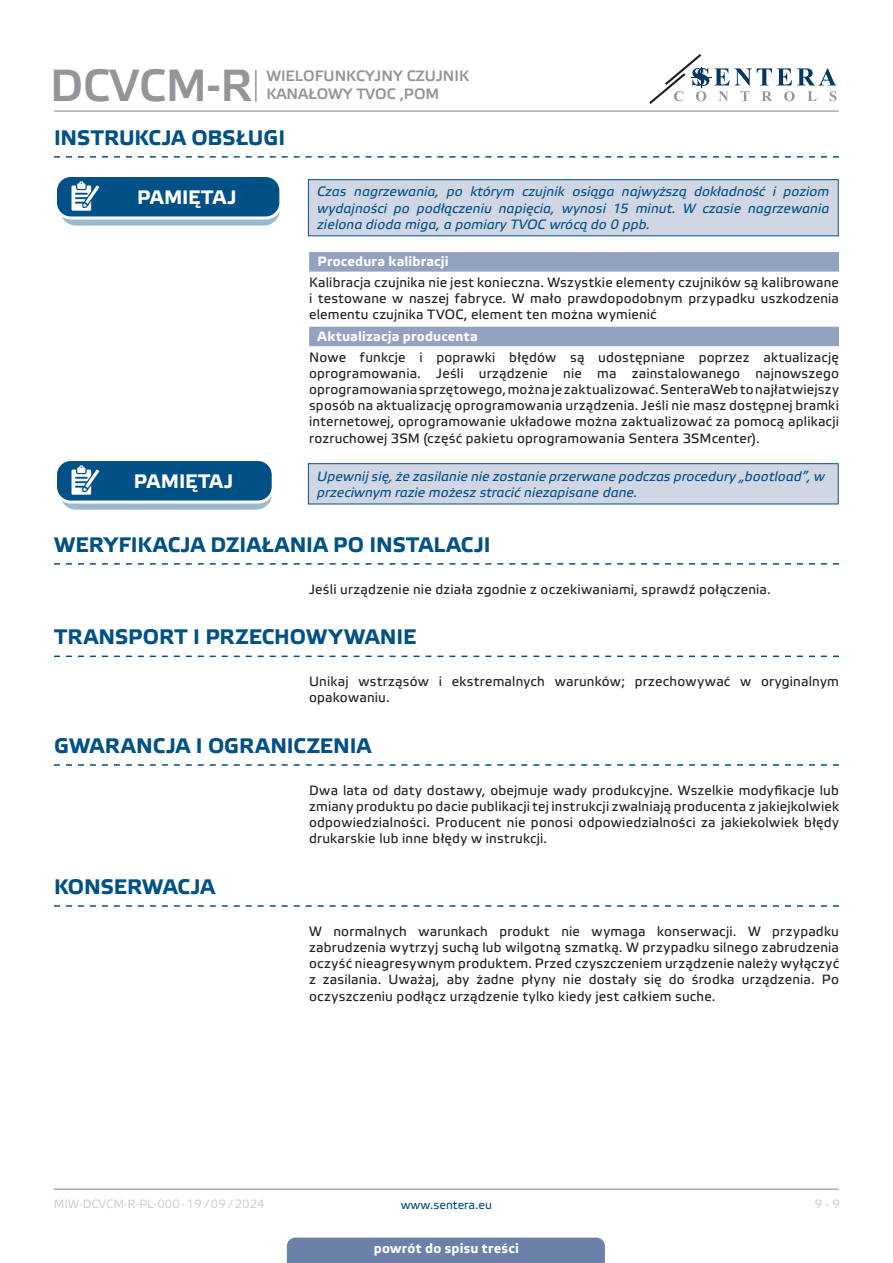
<style>
.page{position:relative;width:893px;height:1263px;background:#fff}
.page>*{position:absolute;margin:0;border:0;box-sizing:border-box;transform-origin:0 0}
.t1{font:45px "Etelka Medium Pro";color:#939598}
.t2{font:700 21px "Etelka Text Pro";color:#015186}
.t3{font:700 19.5px "Etelka Text Pro";letter-spacing:-.01em;color:#fff}
.t4{font:15px/18px "Etelka Medium Pro";color:#939598}
.body{font:13.5px/16.2px "Etelka Text Pro";letter-spacing:.015em;color:#231f20;text-align:justify}
.attention{font:italic 13.5px/16.2px "Etelka Text Pro";letter-spacing:.01em;color:#015186;text-align:justify}
.Number-roman{font:700 13.5px "Etelka Text Pro";letter-spacing:.015em;color:#fff}
.t5{font:12px "Etelka Text Pro";color:#d1d2d4}
.t6{font:12px "Etelka Text Pro";color:#015186}
</style>
<div class="page">
<hr style="left:54px;top:111px;width:785px;height:1px;background:#939598">
<hr style="left:54px;top:1188px;width:785px;height:2px;background:#939598">
<svg style="left:649px;top:54px;width:187px;height:50px"></svg>
<div style="left:287px;top:1237px;width:318px;height:26px;background:#6c81aa"></div>
<hr style="left:255px;top:70px;width:2px;height:32px;background:#939598">
<svg style="left:54px;top:156px;width:785px;height:2px"></svg>
<div style="left:309px;top:252px;width:530px;height:20px;background:#94a2c2"></div>
<div style="left:309px;top:327px;width:530px;height:19px;background:#94a2c2"></div>
<svg style="left:54px;top:563px;width:785px;height:2px"></svg>
<div style="left:61px;top:182px;width:218px;height:43px;background:linear-gradient(to right,#98b8ce,#9ebdd1);border-radius:15px"></div>
<div style="left:60px;top:182px;width:220px;height:44px;border:1px solid #015186;border-radius:15px"></div>
<div style="left:56px;top:175px;width:225px;height:43px;background:#015186;border-radius:15px"></div>
<div style="left:54px;top:174px;width:228px;height:45px;border:3px solid #fff;border-radius:15px"></div>
<svg style="left:71px;top:181px;width:34px;height:38px"></svg>
<div style="left:308px;top:180px;width:530px;height:56px;background:#d1d6e4"></div>
<div style="left:308px;top:179px;width:531px;height:57px;border:1px solid #015186"></div>
<div style="left:61px;top:466px;width:210px;height:43px;background:linear-gradient(to right,#97b8ce,#9fbed2);border-radius:15px"></div>
<div style="left:60px;top:466px;width:212px;height:44px;border:1px solid #015186;border-radius:15px"></div>
<div style="left:56px;top:459px;width:217px;height:43px;background:#015186;border-radius:15px"></div>
<div style="left:54px;top:458px;width:221px;height:45px;border:3px solid #fff;border-radius:15px"></div>
<svg style="left:71px;top:465px;width:34px;height:38px"></svg>
<div style="left:308px;top:464px;width:530px;height:40px;background:#d1d6e4"></div>
<div style="left:308px;top:463px;width:531px;height:41px;border:1px solid #015186"></div>
<svg style="left:54px;top:655px;width:785px;height:2px"></svg>
<svg style="left:54px;top:764px;width:785px;height:2px"></svg>
<svg style="left:54px;top:905px;width:785px;height:2px"></svg>
<h1 class="t1" style="left:50px;top:61px;width:204px">DCVCM-R</h1>
<p class="t4" style="left:266px;top:67px;width:204px">WIELOFUNKCYJNY CZUJNIK<br>KANAŁOWY TVOC ,POM</p>
<p class="t2" style="left:54px;top:126px;width:233px">INSTRUKCJA OBSŁUGI</p>
<p class="t3" style="left:137px;top:186px;width:101px">PAMIĘTAJ</p>
<p class="attention" style="left:317px;top:184px;width:514px">Czas nagrzewania, po którym czujnik osiąga najwyższą dokładność i poziom wydajności po podłączeniu napięcia, wynosi 15 minut. W czasie nagrzewania zielona dioda miga, a pomiary TVOC wrócą do 0 ppb.</p>
<p class="Number-roman" style="left:318px;top:254px;width:133px">Procedura kalibracji</p>
<p class="body" style="left:309px;top:275px;width:531px">Kalibracja czujnika nie jest konieczna. Wszystkie elementy czujników są kalibrowane i testowane w naszej fabryce. W mało prawdopodobnym przypadku uszkodzenia elementu czujnika TVOC, element ten można wymienić</p>
<p class="Number-roman" style="left:318px;top:329px;width:162px">Aktualizacja producenta</p>
<p class="body" style="left:309px;top:350px;width:531px">Nowe funkcje i poprawki błędów są udostępniane poprzez aktualizację oprogramowania. Jeśli urządzenie nie ma zainstalowanego najnowszego oprogramowania sprzętowego, można je zaktualizować. SenteraWeb to najłatwiejszy sposób na aktualizację oprogramowania urządzenia. Jeśli nie masz dostępnej bramki internetowej, oprogramowanie układowe można zaktualizować za pomocą aplikacji rozruchowej 3SM (część pakietu oprogramowania Sentera 3SMcenter).</p>
<p class="t3" style="left:134px;top:470px;width:101px">PAMIĘTAJ</p>
<p class="attention" style="left:317px;top:469px;width:509px">Upewnij się, że zasilanie nie zostanie przerwane podczas procedury „bootload”, w przeciwnym razie możesz stracić niezapisane dane.</p>
<p class="t2" style="left:54px;top:533px;width:438px">WERYFIKACJA DZIAŁANIA PO INSTALACJI</p>
<p class="body" style="left:309px;top:582px;width:463px">Jeśli urządzenie nie działa zgodnie z oczekiwaniami, sprawdź połączenia.</p>
<p class="t2" style="left:54px;top:625px;width:364px">TRANSPORT I PRZECHOWYWANIE</p>
<p class="body" style="left:309px;top:674px;width:531px">Unikaj wstrząsów i ekstremalnych warunków; przechowywać w oryginalnym opakowaniu.</p>
<p class="t2" style="left:54px;top:734px;width:319px">GWARANCJA I OGRANICZENIA</p>
<p class="body" style="left:309px;top:783px;width:531px">Dwa lata od daty dostawy, obejmuje wady produkcyjne. Wszelkie modyfikacje lub zmiany produktu po dacie publikacji tej instrukcji zwalniają producenta z jakiejkolwiek odpowiedzialności. Producent nie ponosi odpowiedzialności za jakiekolwiek błędy drukarskie lub inne błędy w instrukcji.</p>
<p class="t2" style="left:54px;top:875px;width:163px">KONSERWACJA</p>
<p class="body" style="left:309px;top:924px;width:531px">W normalnych warunkach produkt nie wymaga konserwacji. W przypadku zabrudzenia wytrzyj suchą lub wilgotną szmatką. W przypadku silnego zabrudzenia oczyść nieagresywnym produktem. Przed czyszczeniem urządzenie należy wyłączyć z zasilania. Uważaj, aby żadne płyny nie dostały się do środka urządzenia. Po oczyszczeniu podłącz urządzenie tylko kiedy jest całkiem suche.</p>
<p class="t5" style="left:54px;top:1197px;width:212px">MIW-DCVCM-R-PL-000 - 19 / 09 / 2024</p>
<p class="t6" style="left:401px;top:1198px;width:93px">www.sentera.eu</p>
<p class="t5" style="left:815px;top:1197px;width:27px">9 - 9</p>
<p class="Number-roman" style="left:374px;top:1240px;width:147px">powrót do spisu treści</p>
</div>
